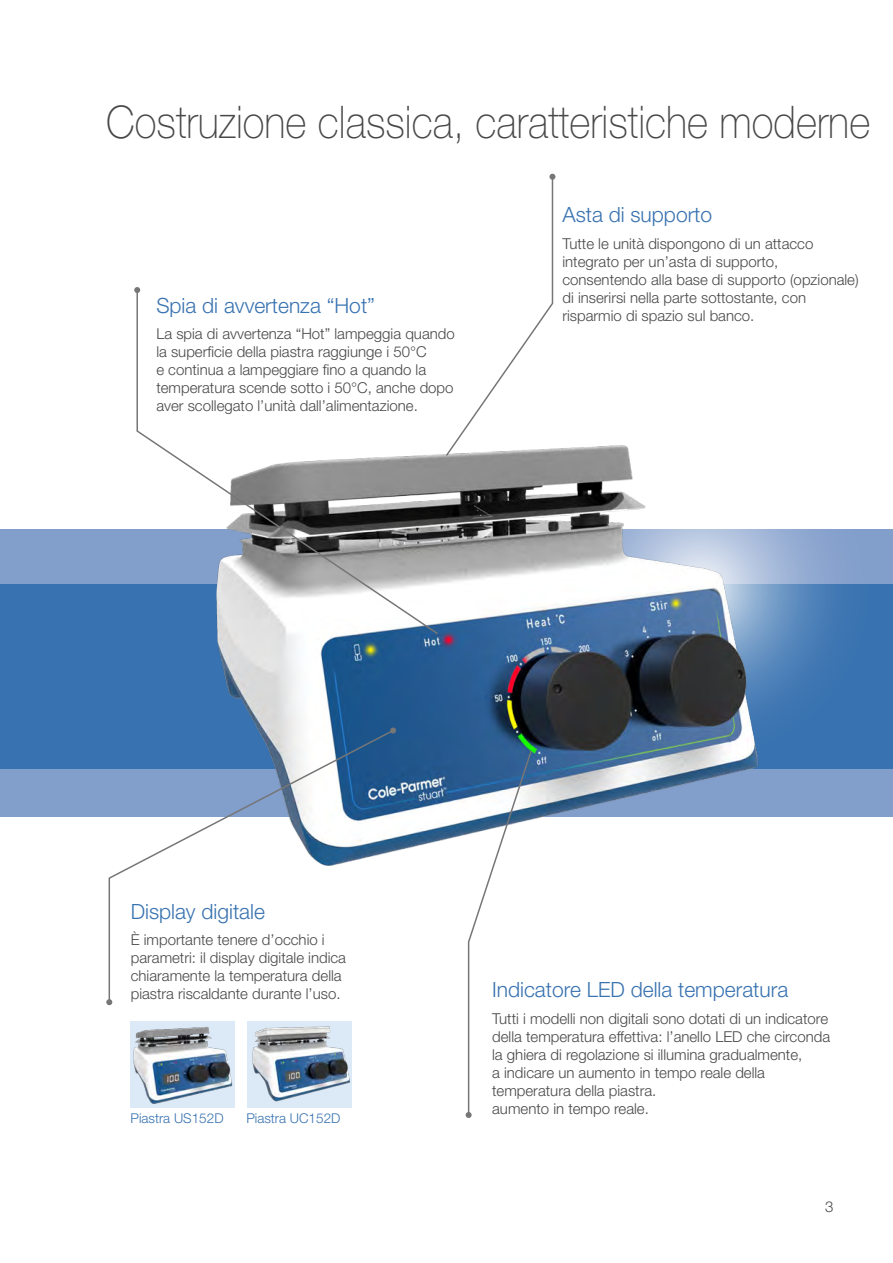
<style>
.page{position:relative;width:893px;height:1263px;background:#fff}
.page>*{position:absolute;margin:0;border:0;box-sizing:border-box;transform-origin:0 0}
.t1{font:100 45px "Helvetica Neue LT Std";color:#484848;scale:.9 1}
.t2{font:300 21px "Helvetica Neue LT Std";color:#3872b0}
.t3{font:300 15px/18px "Helvetica Neue LT Std";color:#484848}
.t4{font:300 13.5px "Helvetica Neue LT Std";color:#3872b0}
</style>
<div class="page">
<div style="left:0;top:536px;width:893px;height:273px;background:#3872b0"></div>
<div style="left:0;top:529px;width:893px;height:55px;background:#829ecb"></div>
<div style="left:0;top:769px;width:893px;height:47px;background:#829ecb"></div>
<svg style="left:770px;top:529px;width:123px;height:288px"></svg>
<img style="left:217px;top:445px;width:553px;height:407px">
<svg style="left:136px;top:289px;width:304px;height:347px"></svg>
<svg style="left:134px;top:287px;width:6px;height:6px"></svg>
<svg style="left:444px;top:174px;width:111px;height:283px"></svg>
<svg style="left:108px;top:728px;width:287px;height:275px"></svg>
<svg style="left:390px;top:727px;width:6px;height:6px"></svg>
<svg style="left:106px;top:999px;width:6px;height:6px"></svg>
<svg style="left:466px;top:749px;width:67px;height:369px"></svg>
<img style="left:131px;top:1022px;width:104px;height:86px">
<img style="left:247px;top:1022px;width:105px;height:86px">
<h1 class="t1" style="left:106px;top:97px;width:850px">Costruzione classica, caratteristiche moderne</h1>
<h2 class="t2" style="left:156px;top:292px;width:220px">Spia di avvertenza “Hot”</h2>
<p class="t3" style="left:156px;top:324px;width:300px">La spia di avvertenza “Hot” lampeggia quando la superficie della piastra raggiunge i 50°C<br>e continua a lampeggiare fino a quando la temperatura scende sotto i 50°C, anche dopo aver scollegato l’unità dall’alimentazione.</p>
<h2 class="t2" style="left:562px;top:202px;width:151px">Asta di supporto</h2>
<p class="t3" style="left:562px;top:234px;width:298px">Tutte le unità dispongono di un attacco integrato per un’asta di supporto, consentendo alla base di supporto (opzionale) di inserirsi nella parte sottostante, con risparmio di spazio sul banco.</p>
<h2 class="t2" style="left:131px;top:898px;width:136px">Display digitale</h2>
<p class="t3" style="left:131px;top:930px;width:217px">È importante tenere d’occhio i parametri: il display digitale indica chiaramente la temperatura della piastra riscaldante durante l’uso.</p>
<p class="t4" style="left:131px;top:1110px;width:95px">Piastra US152D</p>
<p class="t4" style="left:246px;top:1110px;width:96px">Piastra UC152D</p>
<h2 class="t2" style="left:492px;top:977px;width:298px">Indicatore LED della temperatura</h2>
<p class="t3" style="left:492px;top:1009px;width:339px">Tutti i modelli non digitali sono dotati di un indicatore della temperatura effettiva: l’anello LED che circonda la ghiera di regolazione si illumina gradualmente,<br>a indicare un aumento in tempo reale della temperatura della piastra.<br>aumento in tempo reale.</p>
<p class="t3" style="left:825px;top:1197px;width:10px">3</p>
</div>
